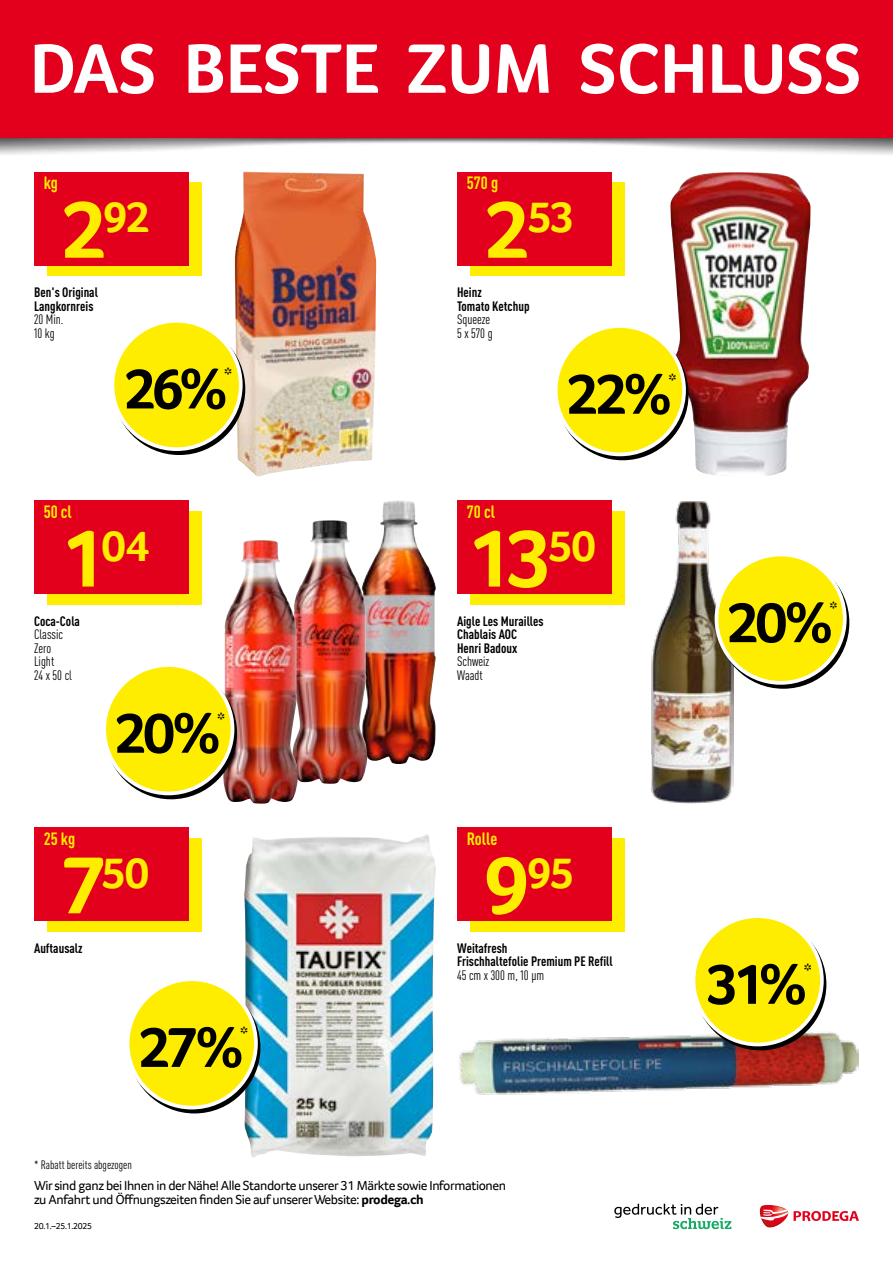
<style>
.page{position:relative;width:893px;height:1263px;background:#fff}
.page>*{position:absolute;margin:0;border:0;box-sizing:border-box;transform-origin:0 0}
.Preis_HOT{font:700 84px "Transgourmet";color:#ffed00}
.t1{font:700 72px "Transgourmet";color:#fff}
.Rabattbutton{font:700 58.5px "Transgourmet";letter-spacing:-.06em;color:#000}
.Preis_HOT-2{font:700 44.55px "Transgourmet";letter-spacing:-.04em;color:#ffed00}
.Rabattbutton-2{font:700 19.5px "Transgourmet";color:#000}
.Unit_HOT{font:700 condensed 17.55px "DINOT";color:#ffed00}
.t2{font:700 condensed 13.5px/13.5px "DINOT";color:#000}
.t3{font:13.5px "Transgourmet";letter-spacing:-.03em;color:#000}
.t4{font:condensed 13.5px "DINOT";color:#000}
.t5{font:condensed 12px "DINOT";color:#000}
.t6{font:9px "Transgourmet";letter-spacing:-.03em;color:#000}
.s1{font-size:84px}
.s2{font-weight:700}
</style>
<div class="page">
<img style="left:0;top:138px;width:893px;height:34px">
<div style="left:0;top:0;width:893px;height:138px;background:#e3001d"></div>
<svg style="left:759px;top:1205px;width:100px;height:23px"></svg>
<img style="left:367px;top:500px;width:69px;height:264px">
<div style="left:47px;top:511px;width:155px;height:94px;background:#ffed00"></div>
<div style="left:34px;top:500px;width:155px;height:94px;background:#e3001d"></div>
<img style="left:298px;top:520px;width:69px;height:264px">
<img style="left:223px;top:540px;width:75px;height:264px">
<div style="left:104px;top:665px;width:129px;height:128px;background:#ffed00;border-radius:50%"></div>
<div style="left:102px;top:663px;width:132px;height:132px;border:4px solid #fff;border-radius:50%"></div>
<img style="left:235px;top:172px;width:141px;height:304px">
<img style="left:670px;top:172px;width:140px;height:304px">
<img style="left:244px;top:834px;width:192px;height:324px">
<img style="left:459px;top:1031px;width:400px;height:64px">
<img style="left:651px;top:501px;width:82px;height:303px">
<div style="left:47px;top:182px;width:155px;height:94px;background:#ffed00"></div>
<div style="left:34px;top:172px;width:155px;height:93px;background:#e3001d"></div>
<div style="left:112px;top:321px;width:129px;height:128px;background:#ffed00;border-radius:50%"></div>
<div style="left:111px;top:319px;width:132px;height:132px;border:4px solid #fff;border-radius:50%"></div>
<div style="left:470px;top:182px;width:155px;height:94px;background:#ffed00"></div>
<div style="left:457px;top:172px;width:155px;height:93px;background:#e3001d"></div>
<svg style="left:558px;top:330px;width:129px;height:128px"></svg>
<div style="left:556px;top:326px;width:128px;height:128px;background:#ffed00;border-radius:50%"></div>
<div style="left:554px;top:324px;width:132px;height:132px;border:4px solid #fff;border-radius:50%"></div>
<div style="left:47px;top:838px;width:155px;height:94px;background:#ffed00"></div>
<div style="left:34px;top:827px;width:155px;height:94px;background:#e3001d"></div>
<svg style="left:130px;top:983px;width:129px;height:128px"></svg>
<div style="left:128px;top:979px;width:128px;height:128px;background:#ffed00;border-radius:50%"></div>
<div style="left:126px;top:977px;width:132px;height:132px;border:4px solid #fff;border-radius:50%"></div>
<div style="left:470px;top:838px;width:155px;height:94px;background:#ffed00"></div>
<div style="left:457px;top:827px;width:155px;height:94px;background:#e3001d"></div>
<div style="left:693px;top:916px;width:129px;height:128px;background:#ffed00;border-radius:50%"></div>
<div style="left:692px;top:914px;width:132px;height:132px;border:4px solid #fff;border-radius:50%"></div>
<div style="left:470px;top:511px;width:155px;height:94px;background:#ffed00"></div>
<div style="left:457px;top:500px;width:155px;height:94px;background:#e3001d"></div>
<div style="left:716px;top:554px;width:129px;height:129px;background:#ffed00;border-radius:50%"></div>
<div style="left:715px;top:553px;width:132px;height:132px;border:4px solid #fff;border-radius:50%"></div>
<svg style="left:614px;top:1204px;width:117px;height:25px"></svg>
<p class="t1" style="left:30px;top:26px;width:833px">DAS BESTE ZUM SCHLUSS</p>
<p class="Unit_HOT" style="left:44px;top:172px;width:16px">kg</p>
<p class="Preis_HOT-2" style="left:61px;top:191px;width:91px"><span class="s1">2</span>92</p>
<p class="t2" style="left:34px;top:285px;width:65px">Ben's Original<br>Langkornreis</p>
<p class="t4" style="left:34px;top:311px;width:31px">20 Min.</p>
<p class="t4" style="left:34px;top:325px;width:22px">10 kg</p>
<p class="Rabattbutton" style="left:124px;top:354px;width:106px">26%</p>
<p class="Rabattbutton-2" style="left:224px;top:363px;width:10px">*</p>
<p class="Unit_HOT" style="left:44px;top:501px;width:30px">50 cl</p>
<p class="Preis_HOT-2" style="left:61px;top:520px;width:90px"><span class="s1">1</span>04</p>
<p class="t2" style="left:34px;top:614px;width:47px">Coca-Cola</p>
<p class="t4" style="left:34px;top:627px;width:31px">Classic</p>
<p class="t4" style="left:34px;top:640px;width:19px">Zero</p>
<p class="t4" style="left:34px;top:654px;width:22px">Light</p>
<p class="t4" style="left:34px;top:667px;width:40px">24 x 50 cl</p>
<p class="Unit_HOT" style="left:44px;top:828px;width:33px">25 kg</p>
<p class="Rabattbutton" style="left:114px;top:698px;width:108px">20%</p>
<p class="Rabattbutton-2" style="left:217px;top:708px;width:10px">*</p>
<p class="Preis_HOT-2" style="left:61px;top:846px;width:90px"><span class="s1">7</span>50</p>
<p class="t2" style="left:34px;top:941px;width:50px">Auftausalz</p>
<p class="Rabattbutton" style="left:138px;top:1013px;width:107px">27%</p>
<p class="Rabattbutton-2" style="left:240px;top:1022px;width:10px">*</p>
<p class="t5" style="left:34px;top:1158px;width:99px">* Rabatt bereits abgezogen</p>
<p class="Unit_HOT" style="left:467px;top:172px;width:33px">570 g</p>
<p class="Preis_HOT-2" style="left:484px;top:191px;width:92px"><span class="s1">2</span>53</p>
<p class="t2" style="left:457px;top:285px;width:74px">Heinz<br>Tomato Ketchup</p>
<p class="t4" style="left:457px;top:311px;width:35px">Squeeze</p>
<p class="t4" style="left:457px;top:325px;width:37px">5 x 570 g</p>
<p class="Unit_HOT" style="left:467px;top:501px;width:30px">70 cl</p>
<p class="Rabattbutton" style="left:566px;top:359px;width:107px">22%</p>
<p class="Rabattbutton-2" style="left:668px;top:369px;width:10px">*</p>
<p class="Preis_HOT" style="left:467px;top:509px;width:130px">13<sup>50</sup></p>
<p class="t2" style="left:457px;top:614px;width:88px">Aigle Les Murailles<br>Chablais AOC<br>Henri Badoux</p>
<p class="t4" style="left:457px;top:654px;width:34px">Schweiz</p>
<p class="t4" style="left:457px;top:667px;width:27px">Waadt</p>
<p class="Unit_HOT" style="left:467px;top:828px;width:32px">Rolle</p>
<p class="Preis_HOT-2" style="left:484px;top:846px;width:92px"><span class="s1">9</span>95</p>
<p class="Rabattbutton" style="left:726px;top:588px;width:108px">20%</p>
<p class="Rabattbutton-2" style="left:830px;top:597px;width:10px">*</p>
<p class="t2" style="left:457px;top:941px;width:157px">Weitafresh<br>Frischhaltefolie Premium PE Refill</p>
<p class="t4" style="left:457px;top:967px;width:89px">45 cm x 300 m, 10 µm</p>
<p class="Rabattbutton" style="left:706px;top:949px;width:102px">31%</p>
<p class="Rabattbutton-2" style="left:804px;top:959px;width:10px">*</p>
<p class="t3" style="left:34px;top:1178px;width:474px">Wir sind ganz bei Ihnen in der Nähe! Alle Standorte unserer 31 Märkte sowie Informationen</p>
<p class="t3" style="left:34px;top:1191px;width:391px">zu Anfahrt und Öffnungszeiten finden Sie auf unserer Website: <span class="s2">prodega.ch</span></p>
<p class="t6" style="left:34px;top:1221px;width:60px">20.1.–25.1.2025</p>
</div>
